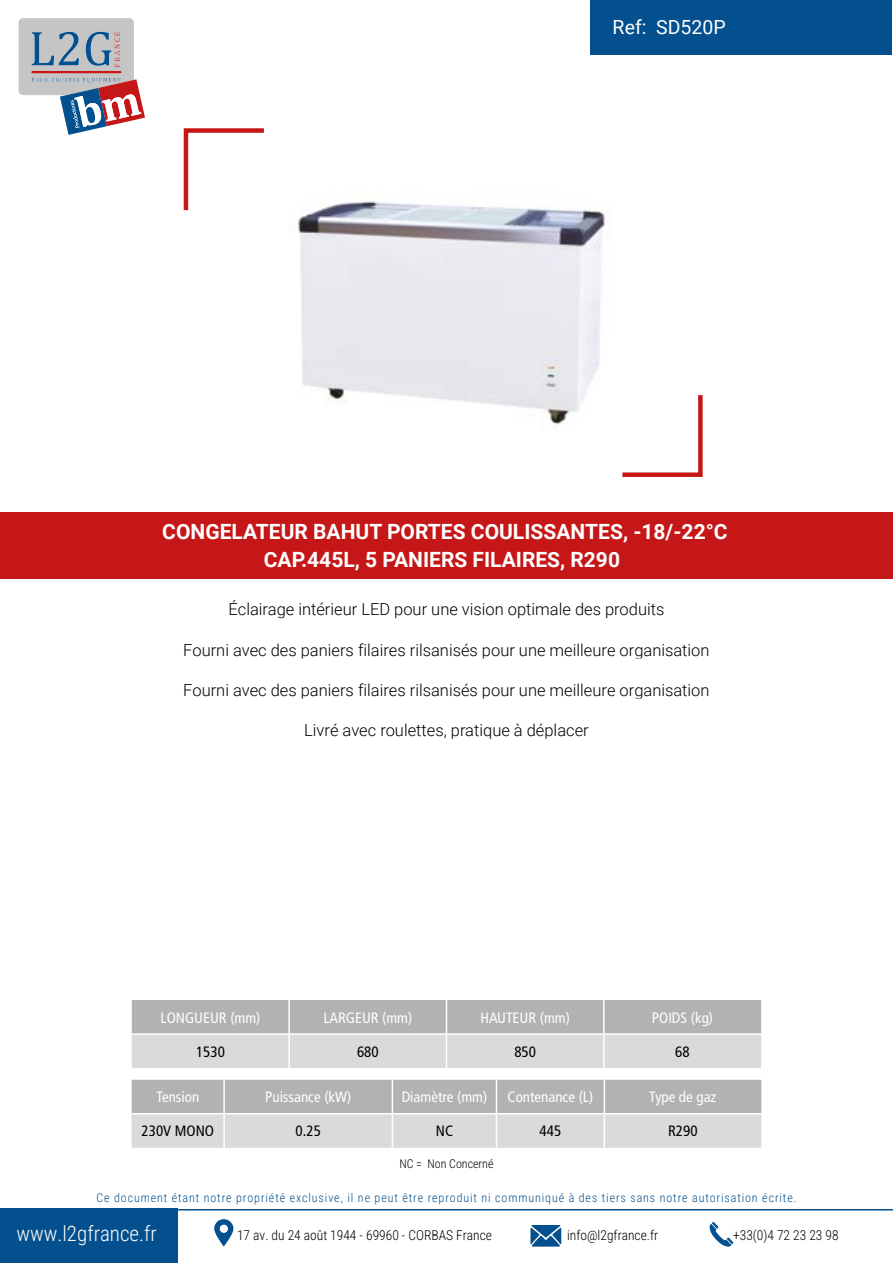
<style>
.page{position:relative;width:893px;height:1263px;background:#fff}
.page>*{position:absolute;margin:0;border:0;box-sizing:border-box;transform-origin:0 0}
.t1{font:700 21px/27.9px "Roboto";color:#fff;text-align:center}
.t2{font:21px "Roboto Condensed";color:#fff}
.t3{font:19.5px "Roboto";color:#fff}
.t4{font:300 16.5px "Roboto";color:#000}
.t5{font:condensed 15px "Frutiger LT Std";color:#fff}
.t6{font:condensed 15px "Frutiger LT Std";color:#000}
.t7{font:13.5px "Roboto Condensed";color:#000}
.t8{font:12px "Roboto Condensed";letter-spacing:.075em;color:#044f8d}
.t9{font:12px "Roboto Condensed";color:#000}
</style>
<div class="page">
<div style="left:0;top:513px;width:893px;height:66px;background:#c51718"></div>
<svg style="left:622px;top:395px;width:81px;height:82px"></svg>
<svg style="left:183px;top:128px;width:81px;height:83px"></svg>
<svg style="left:18px;top:18px;width:127px;height:117px"></svg>
<div style="left:590px;top:0;width:301px;height:54px;background:#044f8d"></div>
<div style="left:0;top:1209px;width:178px;height:54px;background:#044f8d"></div>
<hr style="left:178px;top:1209px;width:715px;height:1px;background:#044f8d">
<svg style="left:214px;top:1219px;width:20px;height:27px"></svg>
<svg style="left:530px;top:1225px;width:31px;height:21px"></svg>
<svg style="left:710px;top:1222px;width:23px;height:24px"></svg>
<img style="left:204px;top:143px;width:480px;height:320px">
<svg style="left:132px;top:1000px;width:629px;height:68px;background:#c6c6c6"></svg>
<hr style="left:288px;top:1000px;width:2px;height:33px;background:#fff">
<hr style="left:446px;top:1000px;width:1px;height:33px;background:#fff">
<hr style="left:603px;top:1000px;width:2px;height:33px;background:#fff">
<hr style="left:132px;top:1033px;width:157px;height:2px;background:#fff">
<hr style="left:289px;top:1033px;width:157px;height:2px;background:#fff">
<hr style="left:288px;top:1035px;width:2px;height:33px;background:#fff">
<hr style="left:446px;top:1033px;width:158px;height:2px;background:#fff">
<hr style="left:446px;top:1035px;width:1px;height:33px;background:#fff">
<hr style="left:604px;top:1033px;width:157px;height:2px;background:#fff">
<hr style="left:603px;top:1035px;width:2px;height:33px;background:#fff">
<svg style="left:132px;top:1080px;width:629px;height:68px;background:#c7c6c6"></svg>
<hr style="left:223px;top:1080px;width:2px;height:33px;background:#fff">
<hr style="left:392px;top:1080px;width:1px;height:33px;background:#fff">
<hr style="left:496px;top:1080px;width:1px;height:33px;background:#fff">
<hr style="left:604px;top:1080px;width:1px;height:33px;background:#fff">
<hr style="left:132px;top:1113px;width:92px;height:1px;background:#fff">
<hr style="left:224px;top:1113px;width:168px;height:1px;background:#fff">
<hr style="left:223px;top:1114px;width:2px;height:34px;background:#fff">
<hr style="left:392px;top:1113px;width:104px;height:1px;background:#fff">
<hr style="left:392px;top:1114px;width:1px;height:34px;background:#fff">
<hr style="left:496px;top:1113px;width:108px;height:1px;background:#fff">
<hr style="left:496px;top:1114px;width:1px;height:34px;background:#fff">
<hr style="left:604px;top:1113px;width:157px;height:1px;background:#fff">
<hr style="left:604px;top:1114px;width:1px;height:34px;background:#fff">
<p class="t3" style="left:613px;top:13px;width:35px">Ref:</p>
<p class="t3" style="left:656px;top:13px;width:71px">SD520P</p>
<p class="t1" style="left:162px;top:516px;width:567px">CONGELATEUR BAHUT PORTES COULISSANTES, -18/-22°C<br>CAP.445L, 5 PANIERS FILAIRES, R290</p>
<p class="t4" style="left:228px;top:598px;width:437px">Éclairage intérieur LED pour une vision optimale des produits</p>
<p class="t4" style="left:183px;top:638px;width:528px">Fourni avec des paniers filaires rilsanisés pour une meilleure organisation</p>
<p class="t4" style="left:183px;top:678px;width:528px">Fourni avec des paniers filaires rilsanisés pour une meilleure organisation</p>
<p class="t4" style="left:304px;top:718px;width:286px">Livré avec roulettes, pratique à déplacer</p>
<p class="t5" style="left:161px;top:1009px;width:101px">LONGUEUR (mm)</p>
<p class="t5" style="left:323px;top:1009px;width:90px">LARGEUR (mm)</p>
<p class="t5" style="left:480px;top:1009px;width:91px">HAUTEUR (mm)</p>
<p class="t5" style="left:652px;top:1009px;width:63px">POIDS (kg)</p>
<p class="t6" style="left:196px;top:1043px;width:30px">1530</p>
<p class="t6" style="left:357px;top:1043px;width:23px">680</p>
<p class="t6" style="left:514px;top:1043px;width:23px">850</p>
<p class="t6" style="left:675px;top:1043px;width:16px">68</p>
<p class="t5" style="left:156px;top:1088px;width:44px">Tension</p>
<p class="t5" style="left:265px;top:1088px;width:88px">Puissance (kW)</p>
<p class="t5" style="left:402px;top:1088px;width:87px">Diamètre (mm)</p>
<p class="t5" style="left:508px;top:1088px;width:87px">Contenance (L)</p>
<p class="t5" style="left:649px;top:1088px;width:69px">Type de gaz</p>
<p class="t6" style="left:142px;top:1122px;width:74px">230V MONO</p>
<p class="t6" style="left:296px;top:1122px;width:27px">0.25</p>
<p class="t6" style="left:436px;top:1122px;width:19px">NC</p>
<p class="t6" style="left:540px;top:1122px;width:23px">445</p>
<p class="t6" style="left:668px;top:1122px;width:31px">R290</p>
<p class="t9" style="left:399px;top:1156px;width:96px">NC = Non Concerné</p>
<p class="t8" style="left:97px;top:1190px;width:702px">Ce document étant notre propriété exclusive, il ne peut être reproduit ni communiqué à des tiers sans notre autorisation écrite.</p>
<p class="t2" style="left:16px;top:1218px;width:142px">www.l2gfrance.fr</p>
<p class="t7" style="left:237px;top:1226px;width:256px">17 av. du 24 août 1944 - 69960 - CORBAS France</p>
<p class="t7" style="left:567px;top:1226px;width:93px">info@l2gfrance.fr</p>
<p class="t7" style="left:733px;top:1226px;width:107px">+33(0)4 72 23 23 98</p>
</div>
